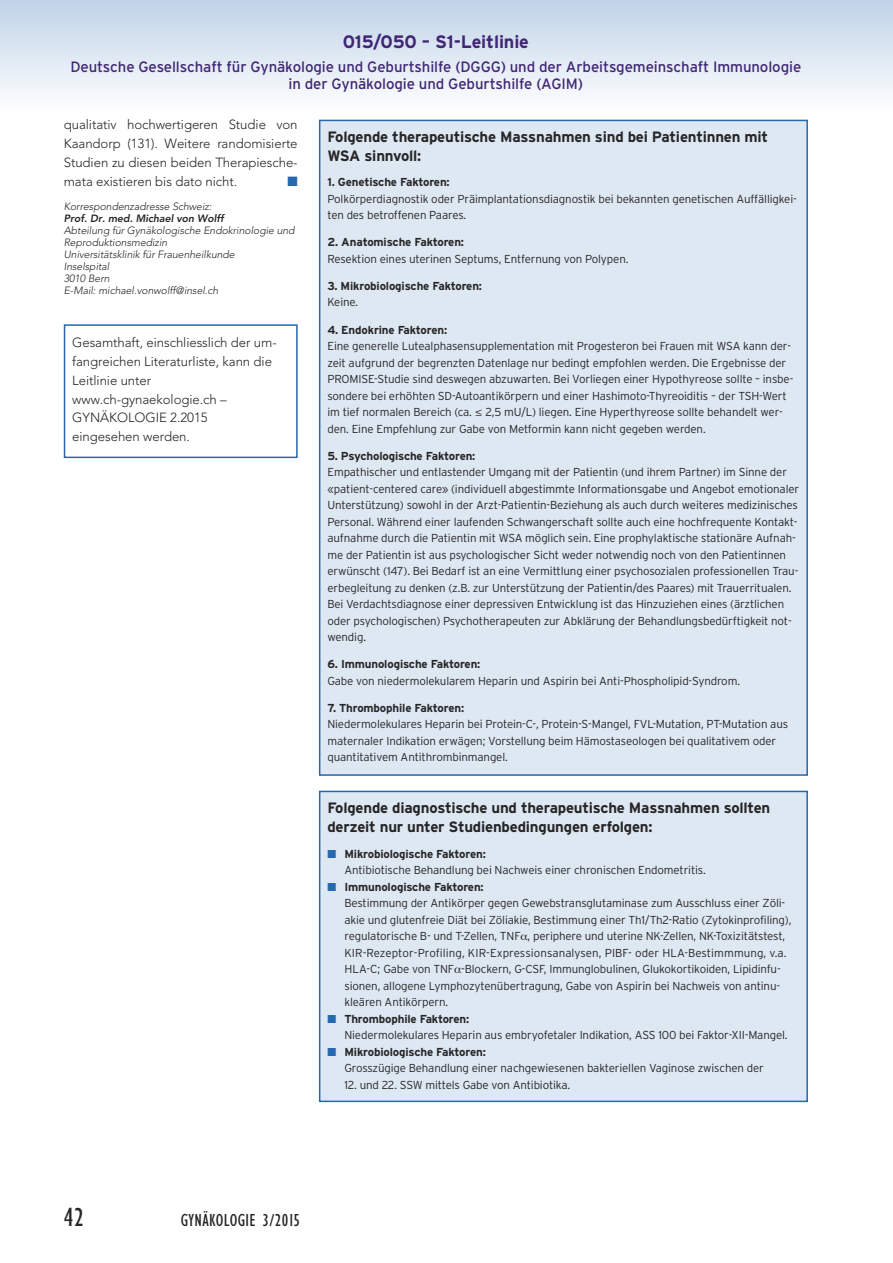
<style>
.page{position:relative;width:893px;height:1263px;background:#fff}
.page>*{position:absolute;margin:0;border:0;box-sizing:border-box;transform-origin:0 0}
.t1{font:condensed 27px "Gill Sans";color:#272627}
.t2{font:700 18px "Interstate";letter-spacing:-.005em;color:#402675}
.t3{font:condensed 18px "Gill Sans";letter-spacing:.02em;color:#272627}
.t4{font:700 15px/19.5px "Interstate";letter-spacing:-.015em;color:#272627}
.t5{font:15px/16.5px "Interstate";letter-spacing:-.005em;color:#402675;text-align:center}
.t6{font:13.5px "Zapf Dingbats";color:#2567b0}
.t7{font:300 13.2px/18.8px "Avenir";letter-spacing:-.005em;color:#272627;text-align:justify}
.t8{font:300 11.55px/16.5px "Interstate";letter-spacing:-.015em;color:#272627}
.t9{font:700 11.55px "Interstate";letter-spacing:-.015em;color:#272627}
.t10{font:italic 300 10.5px/12px "Avenir";letter-spacing:-.005em;color:#272627}
.t11{font:italic 800 10.5px "Avenir";letter-spacing:-.005em;color:#272627}
.s1{font-family:"Avenir";font-weight:400}
.s2{color:#2567b0}
.s3{font-weight:700}
</style>
<div class="page">
<div style="left:0;top:0;width:893px;height:111px;background:linear-gradient(to bottom,#c0d3e8,#fefeff)"></div>
<div style="left:64px;top:324px;width:234px;height:134px;border:2px solid #2567b0"></div>
<div style="left:320px;top:121px;width:486px;height:653px;background:#dee8f3"></div>
<div style="left:319px;top:120px;width:489px;height:656px;border:2px solid #2567b0"></div>
<div style="left:320px;top:792px;width:486px;height:308px;background:#dee8f3"></div>
<div style="left:319px;top:791px;width:489px;height:311px;border:2px solid #2567b0"></div>
<h2 class="t2" style="left:343px;top:32px;width:188px">015/050 – S1-Leitlinie</h2>
<p class="t5" style="left:70px;top:59px;width:732px">Deutsche Gesellschaft für Gynäkologie und Geburtshilfe (DGGG) und der Arbeitsgemeinschaft Immunologie in der Gynäkologie und Geburtshilfe (AGIM)</p>
<p class="t7" style="left:64px;top:115px;width:235px">qualitativ hochwertigeren Studie von Kaandorp (131). Weitere randomisierte Studien zu diesen beiden Therapiesche&shy;mata existieren bis dato nicht.</p>
<p class="t4" style="left:327px;top:127px;width:442px">Folgende therapeutische Massnahmen sind bei Patientinnen mit<br>WSA sinnvoll:</p>
<p class="t9" style="left:327px;top:176px;width:124px">1. Genetische Faktoren:</p>
<p class="t8" style="left:327px;top:191px;width:471px">Polkörperdiagnostik oder Präimplantationsdiagnostik bei bekannten genetischen Auffälligkei&shy;ten des betroffenen Paares.</p>
<p class="t9" style="left:327px;top:236px;width:138px">2. Anatomische Faktoren:</p>
<p class="t8" style="left:327px;top:251px;width:303px">Resektion eines uterinen Septums, Entfernung von Polypen.</p>
<p class="t9" style="left:327px;top:279px;width:156px">3. Mikrobiologische Faktoren:</p>
<p class="t8" style="left:327px;top:294px;width:32px">Keine.</p>
<p class="t9" style="left:327px;top:323px;width:121px">4. Endokrine Faktoren:</p>
<p class="t8" style="left:327px;top:338px;width:467px">Eine generelle Lutealphasensupplementation mit Progesteron bei Frauen mit WSA kann der&shy;zeit aufgrund der begrenzten Datenlage nur bedingt empfohlen werden. Die Ergebnisse der PROMISE-Studie sind deswegen abzuwarten. Bei Vorliegen einer Hypothyreose sollte – insbe&shy;sondere bei erhöhten SD-Autoantikörpern und einer Hashimoto-Thyreoiditis – der TSH-Wert im tief normalen Bereich (ca. <span class="s1">≤</span> 2,5 mU/L) liegen. Eine Hyperthyreose sollte behandelt wer&shy;den. Eine Empfehlung zur Gabe von Metformin kann nicht gegeben werden.</p>
<p class="t9" style="left:327px;top:449px;width:150px">5. Psychologische Faktoren:</p>
<p class="t8" style="left:327px;top:464px;width:473px">Empathischer und entlastender Umgang mit der Patientin (und ihrem Partner) im Sinne der «patient-centered care» (individuell abgestimmte Informationsgabe und Angebot emotionaler Unterstützung) sowohl in der Arzt-Patientin-Beziehung als auch durch weiteres medizinisches Personal. Während einer laufenden Schwangerschaft sollte auch eine hochfrequente Kontakt&shy;aufnahme durch die Patientin mit WSA möglich sein. Eine prophylaktische stationäre Aufnah&shy;me der Patientin ist aus psychologischer Sicht weder notwendig noch von den Patientinnen erwünscht (147). Bei Bedarf ist an eine Vermittlung einer psychosozialen professionellen Trau&shy;erbegleitung zu denken (z.B. zur Unterstützung der Patientin/des Paares) mit Trauerritualen.<br>Bei Verdachtsdiagnose einer depressiven Entwicklung ist das Hinzuziehen eines (ärztlichen oder psychologischen) Psychotherapeuten zur Abklärung der Behandlungsbedürftigkeit not&shy;wendig.</p>
<p class="t9" style="left:327px;top:657px;width:154px">6. Immunologische Faktoren:</p>
<p class="t8" style="left:327px;top:672px;width:414px">Gabe von niedermolekularem Heparin und Aspirin bei Anti-Phospholipid-Syndrom.</p>
<p class="t9" style="left:327px;top:701px;width:138px">7. Thrombophile Faktoren:</p>
<p class="t8" style="left:327px;top:716px;width:462px">Niedermolekulares Heparin bei Protein-C-, Protein-S-Mangel, FVL-Mutation, PT-Mutation aus maternaler Indikation erwägen; Vorstellung beim Hämostaseologen bei qualitativem oder quantitativem Antithrombinmangel.</p>
<p class="t4" style="left:327px;top:798px;width:444px">Folgende diagnostische und therapeutische Massnahmen sollten derzeit nur unter Studienbedingungen erfolgen:</p>
<p class="t8" style="left:344px;top:845px;width:363px;text-indent:-17px"><span class="s2">■</span> <span class="s3">Mikrobiologische Faktoren:<br></span>Antibiotische Behandlung bei Nachweis einer chronischen Endometritis.</p>
<p class="t8" style="left:344px;top:878px;width:449px;text-indent:-17px"><span class="s2">■</span> <span class="s3">Immunologische Faktoren:<br></span>Bestimmung der Antikörper gegen Gewebstransglutaminase zum Ausschluss einer Zöli&shy;akie und glutenfreie Diät bei Zöliakie, Bestimmung einer Th1/Th2-Ratio (Zytokinprofiling), regulatorische B- und T-Zellen, TNF , periphere und uterine NK-Zellen, NK-Toxizitätstest, KIR-Rezeptor-Profiling, KIR-Expressionsanalysen, PIBF- oder HLA-Bestimmmung, v.a.<br>HLA-C; Gabe von TNF -Blockern, G-CSF, Immunglobulinen, Glukokortikoiden, Lipidinfu&shy;sionen, allogene Lymphozytenübertragung, Gabe von Aspirin bei Nachweis von antinu&shy;kleären Antikörpern.</p>
<p class="t8" style="left:344px;top:1010px;width:445px;text-indent:-17px"><span class="s2">■</span> <span class="s3">Thrombophile Faktoren:<br></span>Niedermolekulares Heparin aus embryofetaler Indikation, ASS 100 bei Faktor-XII-Mangel.</p>
<p class="t8" style="left:344px;top:1043px;width:421px;text-indent:-17px"><span class="s2">■</span> <span class="s3">Mikrobiologische Faktoren:<br></span>Grosszügige Behandlung einer nachgewiesenen bakteriellen Vaginose zwischen der</p>
<p class="t8" style="left:344px;top:1076px;width:227px">12. und 22. SSW mittels Gabe von Antibiotika.</p>
<p class="t6" style="left:287px;top:173px;width:12px">■</p>
<p class="t10" style="left:64px;top:200px;width:149px">Korrespondenzadresse Schweiz:</p>
<p class="t11" style="left:64px;top:212px;width:161px">Prof. Dr. med. Michael von Wolff</p>
<p class="t10" style="left:64px;top:224px;width:232px">Abteilung für Gynäkologische Endokrinologie und<br>Reproduktionsmedizin<br>Universitätsklinik für Frauenheilkunde<br>Inselspital<br>3010 Bern<br>E-Mail: michael.vonwolff@insel.ch</p>
<p class="t7" style="left:72px;top:333px;width:206px;text-align:left">Gesamthaft, einschliesslich der um&shy;fangreichen Literaturliste, kann die<br>Leitlinie unter www.ch-gynaekologie.ch –<br>GYNÄKOLOGIE 2.2015 eingesehen werden.</p>
<h1 class="t1" style="left:64px;top:1207px;width:22px">42</h1>
<h2 class="t3" style="left:181px;top:1213px;width:121px">GYNÄKOLOGIE 3/2015</h2>
</div>
